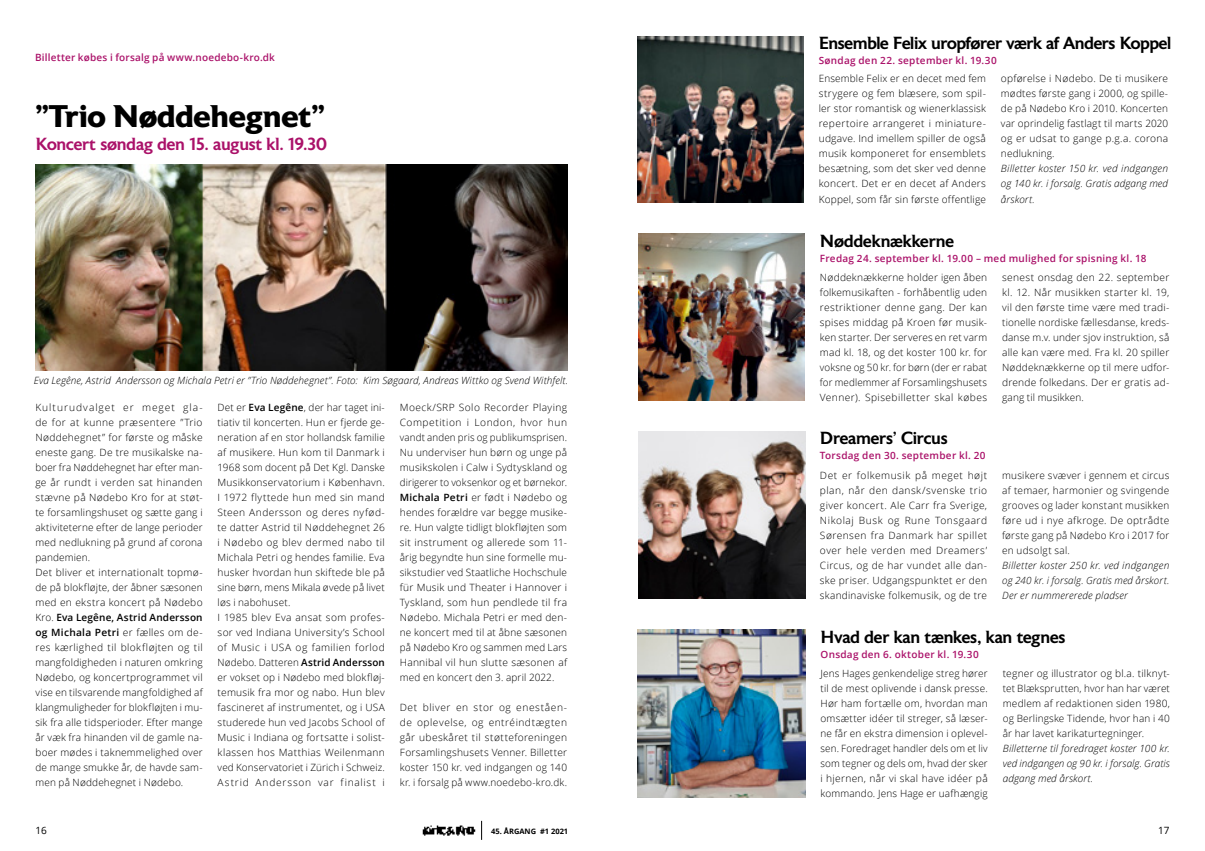
<style>
.page{position:relative;width:1205px;height:851px;background:#fff}
.page>*{position:absolute;margin:0;border:0;box-sizing:border-box;transform-origin:0 0}
.t1{font:700 31.25px "Astoria";letter-spacing:-.005em;color:#000}
.t2{font:500 17.5px "Astoria";letter-spacing:-.02em;color:#000}
.t3{font:500 17.5px "Astoria";letter-spacing:-.01em;color:#aa1169}
.t4{font:300 10px/15px "Open Sans";letter-spacing:.02em;color:#000;text-align:justify}
.t5{font:italic 300 10px/15px "Open Sans";letter-spacing:.015em;color:#000;text-align:justify}
.t6{font:600 10px "Open Sans";letter-spacing:.025em;color:#aa1169}
.t7{font:10px "Open Sans";color:#000}
.t8{font:700 7.5px "Open Sans";color:#000}
.s1{font-weight:600}
</style>
<div class="page">
<img style="left:638px;top:234px;width:167px;height:166px">
<img style="left:637px;top:36px;width:167px;height:167px">
<img style="left:639px;top:432px;width:166px;height:166px">
<img style="left:638px;top:629px;width:167px;height:168px">
<img style="left:35px;top:165px;width:532px;height:205px">
<svg style="left:481px;top:820px;width:1px;height:19px"></svg>
<img style="left:422px;top:825px;width:54px;height:11px">
<p class="t6" style="left:35px;top:50px;width:241px">Billetter købes i forsalg på www.noedebo-kro.dk</p>
<h1 class="t1" style="left:35px;top:98px;width:291px">”Trio Nøddehegnet”</h1>
<h2 class="t3" style="left:35px;top:134px;width:293px">Koncert søndag den 15. august kl. 19.30</h2>
<p class="t5" style="left:34px;top:372px;width:536px">Eva Legêne, Astrid Andersson og Michala Petri er ”Trio Nøddehegnet”. Foto: Kim Søgaard, Andreas Wittko og Svend Withfelt.</p>
<p class="t4" style="left:35px;top:399px;width:169px;text-align:left">Kulturudvalget er meget gla&shy;de for at kunne præsentere ”Trio Nøddehegnet” for første og måske eneste gang. De tre musikalske na&shy;boer fra Nøddehegnet har efter man&shy;ge år rundt i verden sat hinanden stævne på Nødebo Kro for at støt&shy;te forsamlingshuset og sætte gang i aktiviteterne efter de lange perioder med nedlukning på grund af corona pandemien.<br>Det bliver et internationalt topmø&shy;de på blokfløjte, der åbner sæsonen med en ekstra koncert på Nødebo Kro. <span class="s1">Eva Legêne, Astrid Andersson og Michala Petri</span> er fælles om de&shy;res kærlighed til blokfløjten og til mangfoldigheden i naturen omkring Nødebo, og koncertprogrammet vil vise en tilsvarende mangfoldighed af klangmuligheder for blokfløjten i mu&shy;sik fra alle tidsperioder. Efter mange år væk fra hinanden vil de gamle na&shy;boer mødes i taknemmelighed over de mange smukke år, de havde sam&shy;men på Nøddehegnet i Nødebo.</p>
<p class="t4" style="left:218px;top:399px;width:169px;text-align:left">Det er <span class="s1">Eva Legêne</span>, der har taget ini&shy;tiativ til koncerten. Hun er fjerde ge&shy;neration af en stor hollandsk familie af musikere. Hun kom til Danmark i 1968 som docent på Det Kgl. Danske Musikkonservatorium i København.<br>I 1972 flyttede hun med sin mand Steen Andersson og deres nyfød&shy;te datter Astrid til Nøddehegnet 26 i Nødebo og blev dermed nabo til Michala Petri og hendes familie. Eva husker hvordan hun skiftede ble på sine børn, mens Mikala øvede på livet løs i nabohuset.<br>I 1985 blev Eva ansat som profes&shy;sor ved Indiana University’s School of Music i USA og familien forlod Nødebo. Datteren <span class="s1">Astrid Andersson </span>er vokset op i Nødebo med blokfløj&shy;temusik fra mor og nabo. Hun blev fascineret af instrumentet, og i USA studerede hun ved Jacobs School of Music i Indiana og fortsatte i solist&shy;klassen hos Matthias Weilenmann ved Konservatoriet i Zürich i Schweiz.<br>Astrid Andersson var finalist i</p>
<p class="t4" style="left:400px;top:399px;width:169px">Moeck/SRP Solo Recorder Playing Competition i London, hvor hun vandt anden pris og publikumsprisen.<br>Nu underviser hun børn og unge på musikskolen i Calw i Sydtyskland og dirigerer to voksenkor og et børnekor.<br><span class="s1">Michala Petri</span> er født i Nødebo og hendes forældre var begge musike&shy;re. Hun valgte tidligt blokfløjten som sit instrument og allerede som 11- årig begyndte hun sine formelle mu&shy;sikstudier ved Staatliche Hochschule für Musik und Theater i Hannover i Tyskland, som hun pendlede til fra Nødebo. Michala Petri er med den&shy;ne koncert med til at åbne sæsonen på Nødebo Kro og sammen med Lars Hannibal vil hun slutte sæsonen af med en koncert den 3. april 2022.</p>
<p class="t4" style="left:400px;top:699px;width:169px">Det bliver en stor og eneståen&shy;de oplevelse, og entréindtægten går ubeskåret til støtteforeningen Forsamlingshusets Venner. Billetter koster 150 kr. ved indgangen og 140 kr. i forsalg på www.noedebo-kro.dk.</p>
<h2 class="t2" style="left:819px;top:33px;width:354px">Ensemble Felix uropfører værk af Anders Koppel</h2>
<p class="t6" style="left:819px;top:53px;width:180px">Søndag den 22. september kl. 19.30</p>
<p class="t4" style="left:819px;top:71px;width:169px">Ensemble Felix er en decet med fem strygere og fem blæsere, som spil&shy;ler stor romantisk og wienerklassisk repertoire arrangeret i miniature&shy;udgave. Ind imellem spiller de også musik komponeret for ensemblets besætning, som det sker ved denne koncert. Det er en decet af Anders Koppel, som får sin første offentlige</p>
<p class="t4" style="left:1001px;top:71px;width:169px">opførelse i Nødebo. De ti musikere mødtes første gang i 2000, og spille&shy;de på Nødebo Kro i 2010. Koncerten var oprindelig fastlagt til marts 2020 og er udsat to gange p.g.a. corona nedlukning.</p>
<p class="t5" style="left:1001px;top:161px;width:169px">Billetter koster 150 kr. ved indgangen og 140 kr. i forsalg. Gratis adgang med årskort.</p>
<h2 class="t2" style="left:820px;top:231px;width:136px">Nøddeknækkerne</h2>
<p class="t6" style="left:820px;top:251px;width:328px">Fredag 24. september kl. 19.00 – med mulighed for spisning kl. 18</p>
<p class="t4" style="left:820px;top:269px;width:169px">Nøddeknækkerne holder igen åben folkemusikaften - forhåbentlig uden restriktioner denne gang. Der kan spises middag på Kroen før musik&shy;ken starter. Der serveres en ret varm mad kl. 18, og det koster 100 kr. for voksne og 50 kr. for børn (der er rabat for medlemmer af Forsamlingshusets Venner). Spisebilletter skal købes</p>
<p class="t4" style="left:1002px;top:269px;width:169px">senest onsdag den 22. september kl. 12. Når musikken starter kl. 19, vil den første time være med tradi&shy;tionelle nordiske fællesdanse, kreds&shy;danse m.v. under sjov instruktion, så alle kan være med. Fra kl. 20 spiller Nøddeknækkerne op til mere udfor&shy;drende folkedans. Der er gratis ad&shy;gang til musikken.</p>
<h2 class="t2" style="left:820px;top:428px;width:129px">Dreamers’ Circus</h2>
<p class="t6" style="left:820px;top:448px;width:167px">Torsdag den 30. september kl. 20</p>
<p class="t4" style="left:820px;top:467px;width:169px">Det er folkemusik på meget højt plan, når den dansk/svenske trio giver koncert. Ale Carr fra Sverige, Nikolaj Busk og Rune Tonsgaard Sørensen fra Danmark har spillet over hele verden med Dreamers’ Circus, og de har vundet alle dan&shy;ske priser. Udgangspunktet er den skandinaviske folkemusik, og de tre</p>
<p class="t4" style="left:1002px;top:467px;width:169px">musikere svæver i gennem et circus af temaer, harmonier og svingende grooves og lader konstant musikken føre ud i nye afkroge. De optrådte første gang på Nødebo Kro i 2017 for en udsolgt sal.</p>
<p class="t5" style="left:1002px;top:557px;width:169px">Billetter koster 250 kr. ved indgangen og 240 kr. i forsalg. Gratis med årskort.<br>Der er nummererede pladser</p>
<h2 class="t2" style="left:820px;top:627px;width:246px">Hvad der kan tænkes, kan tegnes</h2>
<p class="t6" style="left:820px;top:647px;width:160px">Onsdag den 6. oktober kl. 19.30</p>
<p class="t4" style="left:820px;top:665px;width:169px">Jens Hages genkendelige streg hører til de mest oplivende i dansk presse.<br>Hør ham fortælle om, hvordan man omsætter idéer til streger, så læser&shy;ne får en ekstra dimension i oplevel&shy;sen. Foredraget handler dels om et liv som tegner og dels om, hvad der sker i hjernen, når vi skal have idéer på kommando. Jens Hage er uafhængig</p>
<p class="t4" style="left:1003px;top:665px;width:169px">tegner og illustrator og bl.a. tilknyt&shy;tet Blæksprutten, hvor han har været medlem af redaktionen siden 1980, og Berlingske Tidende, hvor han i 40 år har lavet karikaturtegninger.</p>
<p class="t5" style="left:1003px;top:740px;width:169px">Billetterne til foredraget koster 100 kr. ved indgangen og 90 kr. i forsalg. Gratis adgang med årskort.</p>
<p class="t7" style="left:35px;top:823px;width:13px">16</p>
<p class="t8" style="left:491px;top:825px;width:79px">45. ÅRGANG #1 2021</p>
<p class="t7" style="left:1158px;top:823px;width:13px">17</p>
</div>
